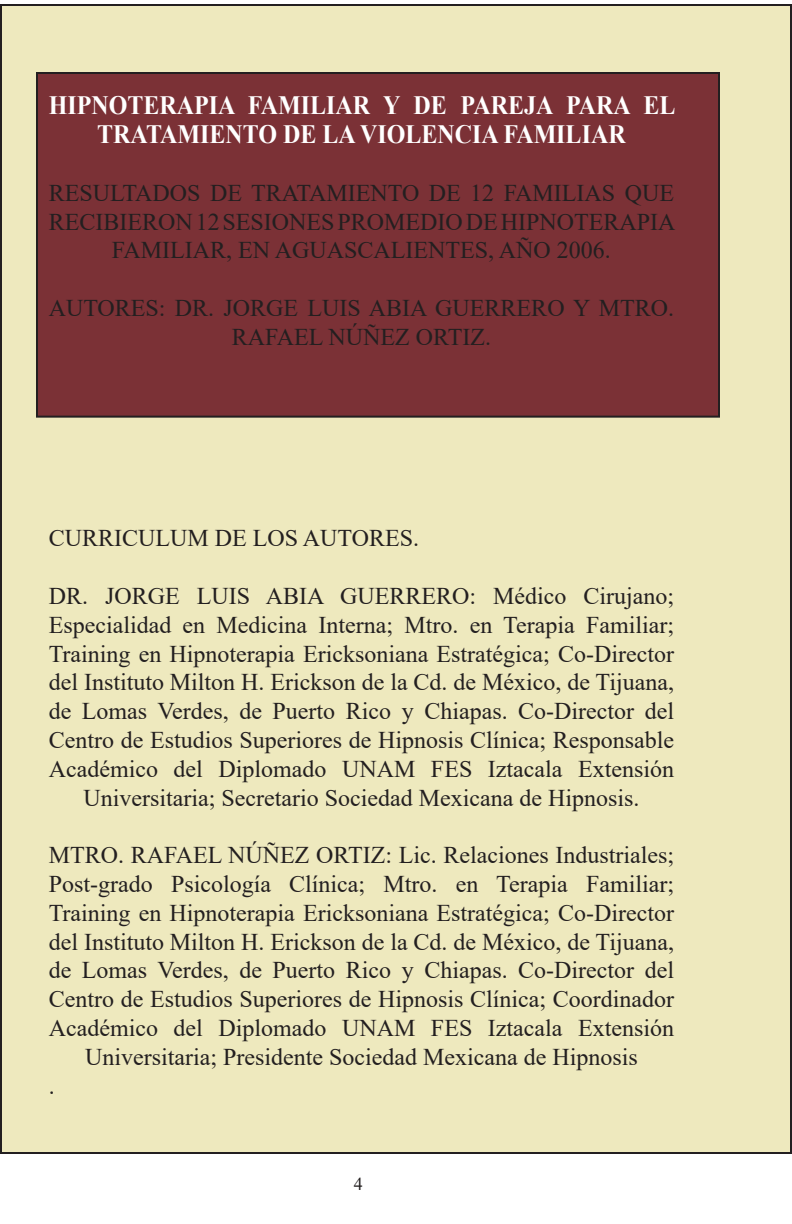
<style>
.page{position:relative;width:792px;height:1224px;background:#fff}
.page>*{position:absolute;margin:0;border:0;box-sizing:border-box;transform-origin:0 0}
.t1{font:700 26.4px/28.8px "Times New Roman";color:#fff;text-align:center;scale:.91 1}
.t2{font:24px/28.8px "Times New Roman";color:#231f20;text-align:center}
.t3{font:18px "Times New Roman";color:#231f20}
</style>
<div class="page">
<div style="left:1px;top:5px;width:790px;height:1148px;background:#eee9be"></div>
<div style="left:37px;top:73px;width:682px;height:344px;background:#7b3136"></div>
<div style="left:36px;top:72px;width:684px;height:346px;border:2px solid #231f20"></div>
<p class="t1" style="left:49px;top:90px;width:690px">HIPNOTERAPIA FAMILIAR Y DE PAREJA PARA EL<br>TRATAMIENTO DE LA VIOLENCIA FAMILIAR</p>
<p class="t2" style="left:49px;top:178px;width:628px">RESULTADOS DE TRATAMIENTO DE 12 FAMILIAS QUE<br>RECIBIERON 12 SESIONES PROMEDIO DE HIPNOTERAPIA<br>FAMILIAR, EN AGUASCALIENTES, AÑO 2006.</p>
<p class="t2" style="left:49px;top:293px;width:627px">AUTORES: DR. JORGE LUIS ABIA GUERRERO Y MTRO.<br>RAFAEL NÚÑEZ ORTIZ.</p>
<p class="t2" style="left:49px;top:523px;width:372px">CURRICULUM DE LOS AUTORES.</p>
<p class="t2" style="left:49px;top:581px;width:627px">DR. JORGE LUIS ABIA GUERRERO: Médico Cirujano; Especialidad en Medicina Interna; Mtro. en Terapia Familiar; Training en Hipnoterapia Ericksoniana Estratégica; Co-Director del Instituto Milton H. Erickson de la Cd. de México, de Tijuana, de Lomas Verdes, de Puerto Rico y Chiapas. Co-Director del Centro de Estudios Superiores de Hipnosis Clínica; Responsable Académico del Diplomado UNAM FES Iztacala Extensión Universitaria; Secretario Sociedad Mexicana de Hipnosis.</p>
<p class="t2" style="left:49px;top:840px;width:627px">MTRO. RAFAEL NÚÑEZ ORTIZ: Lic. Relaciones Industriales; Post-grado Psicología Clínica; Mtro. en Terapia Familiar; Training en Hipnoterapia Ericksoniana Estratégica; Co-Director del Instituto Milton H. Erickson de la Cd. de México, de Tijuana, de Lomas Verdes, de Puerto Rico y Chiapas. Co-Director del Centro de Estudios Superiores de Hipnosis Clínica; Coordinador Académico del Diplomado UNAM FES Iztacala Extensión Universitaria; Presidente Sociedad Mexicana de Hipnosis</p>
<p class="t2" style="left:49px;top:1070px;width:7px">.</p>
<p class="t3" style="left:354px;top:1172px;width:10px">4</p>
</div>
